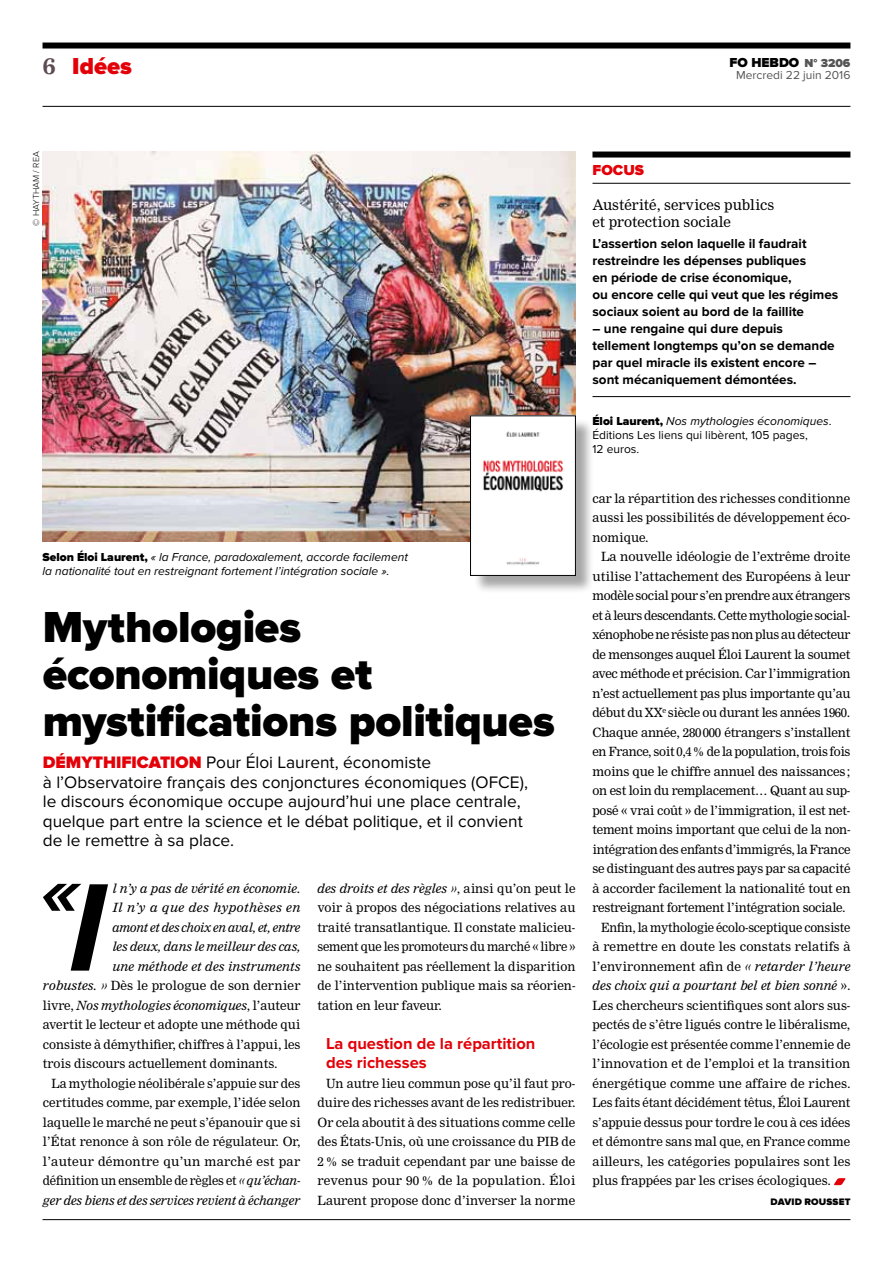
<style>
.page{position:relative;width:893px;height:1263px;background:#fff}
.page>*{position:absolute;margin:0;border:0;box-sizing:border-box;transform-origin:0 0}
.t1{font:italic 700 75.45px "Proxima Nova";color:#000}
.t2{font:900 45px/47.2px "Proxima Nova";letter-spacing:-.005em;color:#000}
.t3{font:900 24px "Proxima Nova";color:#e30008}
.t4{font:700 22.5px "Nimrod";color:#5d4b53}
.t5{font:17.25px/19.5px "Proxima Nova";color:#000}
.t6{font:700 16.5px/19.5px "Proxima Nova";color:#e30008}
.t7{font:900 15px "Proxima Nova";color:#e30008}
.t8{font:14.25px/17.2px "Nimrod";color:#000}
.t9{font:700 13.5px/17px "Proxima Nova";color:#000}
.t10{font:900 13.5px "Proxima Nova";color:#000}
.t11{font:12.45px/19.5px "Nimrod";letter-spacing:-.005em;color:#000;text-align:justify}
.t12{font:italic 12.45px "Nimrod";color:#000}
.t13{font:12.45px "Nimrod";letter-spacing:-.03em;color:#000}
.t14{font:12.45px "Nimrod";letter-spacing:-.025em;color:#000}
.t15{font:12.45px "Nimrod";letter-spacing:.02em;color:#000}
.t16{font:italic 12.45px "Nimrod";letter-spacing:.03em;color:#000}
.t17{font:italic 12px/14.2px "Proxima Nova";color:#000}
.t18{font:12px/14.2px "Proxima Nova";color:#000}
.t19{font:12px "Proxima Nova";color:#565555}
.t20{font:900 9.75px "Proxima Nova";letter-spacing:.015em;color:#000}
.t21{font:300 9px "Proxima Nova";color:#000}
.s1{font-size:12px;color:#565555}
.s2{font-weight:900;font-style:normal}
.s3{font-weight:900;color:#e30008}
.s4{font-size:129.45px}
.s5{font-style:italic}
.s6{font-style:normal}
.s7{font-weight:900}
</style>
<div class="page">
<hr style="left:43px;top:1219px;width:807px;height:1px;background:#000">
<div style="left:43px;top:43px;width:807px;height:6px;background:#000"></div>
<hr style="left:43px;top:106px;width:807px;height:1px;background:#000">
<svg style="left:834px;top:1178px;width:12px;height:7px"></svg>
<img style="left:43px;top:151px;width:532px;height:391px">
<div style="left:592px;top:152px;width:258px;height:6px;background:#000"></div>
<hr style="left:592px;top:183px;width:258px;height:1px;background:#000">
<hr style="left:592px;top:396px;width:258px;height:1px;background:#000">
<div style="left:473px;top:418px;width:121px;height:176px;background:#000;opacity:.35"></div>
<img style="left:472px;top:418px;width:101px;height:155px">
<div style="left:470px;top:416px;width:105px;height:159px;border:1px solid #000"></div>
<h3 class="t3" style="left:72px;top:52px;width:61px">Idées</h3>
<h3 class="t4" style="left:43px;top:52px;width:15px">6</h3>
<p class="t10" style="left:730px;top:55px;width:122px">FO HEBDO <span class="s1">N° 3206</span></p>
<p class="t19" style="left:736px;top:68px;width:116px">Mercredi 22 juin 2016</p>
<p class="t21" style="left:31px;top:226px;width:76px;rotate:-90deg">© HAYTHAM / REA</p>
<p class="t17" style="left:43px;top:550px;width:367px"><span class="s2">Selon Éloi Laurent,</span> « la France, paradoxalement, accorde facilement la nationalité tout en restreignant fortement l’intégration sociale ».</p>
<h2 class="t2" style="left:43px;top:604px;width:513px">Mythologies économiques et mystifications politiques</h2>
<p class="t5" style="left:43px;top:753px;width:487px"><span class="s3">Démythification</span> Pour Éloi Laurent, économiste<br>à l’Observatoire français des conjonctures économiques (OFCE), le discours économique occupe aujourd’hui une place centrale, quelque part entre la science et le débat politique, et il convient de le remettre à sa place.</p>
<h1 class="t1" style="left:41px;top:848px;width:65px">«<span class="s4">I</span></h1>
<p class="t12" style="left:112px;top:881px;width:190px">l n’y a pas de vérité en économie.</p>
<p class="t16" style="left:112px;top:900px;width:190px">Il n’y a que des hypothèses en</p>
<p class="t12" style="left:112px;top:920px;width:190px">amont et des choix en aval, et, entre</p>
<p class="t12" style="left:112px;top:939px;width:190px">les deux, dans le meilleur des cas,</p>
<p class="t12" style="left:112px;top:959px;width:190px">une méthode et des instruments</p>
<p class="t11" style="left:43px;top:976px;width:259px"><span class="s5">robustes. »</span> Dès le prologue de son dernier</p>
<p class="t12" style="left:43px;top:998px;width:259px"><span class="s6">livre,</span> Nos mythologies économiques<span class="s6">, l’auteur</span></p>
<p class="t11" style="left:43px;top:1015px;width:259px">avertit le lecteur et adopte une méthode qui</p>
<p class="t11" style="left:43px;top:1034px;width:259px">consiste à démythifier, chiffres à l’appui, les</p>
<p class="t11" style="left:43px;top:1054px;width:236px">trois discours actuellement dominants.</p>
<p class="t11" style="left:51px;top:1073px;width:251px">La mythologie néolibérale s’appuie sur des</p>
<p class="t11" style="left:43px;top:1093px;width:259px">certitudes comme, par exemple, l’idée selon</p>
<p class="t11" style="left:43px;top:1112px;width:259px">laquelle le marché ne peut s’épanouir que si</p>
<p class="t11" style="left:43px;top:1132px;width:259px">l’État renonce à son rôle de régulateur. Or,</p>
<p class="t15" style="left:43px;top:1154px;width:259px">l’auteur démontre qu’un marché est par</p>
<p class="t11" style="left:43px;top:1171px;width:259px">définition un ensemble de règles et <span class="s5">« qu’échan-</span></p>
<p class="t12" style="left:43px;top:1193px;width:259px">ger des biens et des services revient à échanger</p>
<p class="t11" style="left:317px;top:878px;width:260px"><span class="s5">des droits et des règles »</span>, ainsi qu’on peut le voir à propos des négociations relatives au traité transatlantique. Il constate malicieu&shy;sement que les promoteurs du marché « libre » ne souhaitent pas réellement la disparition de l’intervention publique mais sa réorien&shy;tation en leur faveur.</p>
<h3 class="t6" style="left:326px;top:1034px;width:211px">La question de la répartition des richesses</h3>
<p class="t11" style="left:317px;top:1073px;width:259px;text-indent:9px">Un autre lieu commun pose qu’il faut pro&shy;duire des richesses avant de les redistribuer.<br>Or cela aboutit à des situations comme celle des États-Unis, où une croissance du PIB de 2% se traduit cependant par une baisse de revenus pour 90% de la population. Éloi Laurent propose donc d’inverser la norme</p>
<p class="t7" style="left:592px;top:161px;width:51px">Focus</p>
<p class="t8" style="left:592px;top:196px;width:183px">Austérité, services publics et protection sociale</p>
<p class="t9" style="left:592px;top:235px;width:247px">L’assertion selon laquelle il faudrait restreindre les dépenses publiques<br>en période de crise économique,<br>ou encore celle qui veut que les régimes sociaux soient au bord de la faillite</p>
<p class="t9" style="left:592px;top:320px;width:244px">– une rengaine qui dure depuis tellement longtemps qu’on se demande par quel miracle ils existent encore – sont mécaniquement démontées.</p>
<p class="t18" style="left:592px;top:414px;width:241px"><span class="s7">Éloi Laurent,</span> <span class="s5">Nos mythologies économiques</span>.<br>Éditions Les liens qui libèrent, 105 pages,<br>12 euros.</p>
<p class="t11" style="left:592px;top:488px;width:259px">car la répartition des richesses conditionne aussi les possibilités de développement éco&shy;nomique.</p>
<p class="t11" style="left:601px;top:547px;width:251px">La nouvelle idéologie de l’extrême droite</p>
<p class="t11" style="left:592px;top:566px;width:259px">utilise l’attachement des Européens à leur</p>
<p class="t14" style="left:592px;top:588px;width:259px">modèle social pour s’en prendre aux étrangers</p>
<p class="t13" style="left:592px;top:608px;width:259px">et à leurs descendants. Cette mythologie social-</p>
<p class="t13" style="left:592px;top:627px;width:259px">xénophobe ne résiste pas non plus au détecteur</p>
<p class="t11" style="left:592px;top:644px;width:259px">de mensonges auquel Éloi Laurent la soumet</p>
<p class="t11" style="left:592px;top:664px;width:259px">avec méthode et précision. Car l’immigration</p>
<p class="t11" style="left:592px;top:683px;width:259px">n’est actuellement pas plus importante qu’au</p>
<p class="t11" style="left:592px;top:703px;width:259px">début du XX<sup>e</sup> siècle ou durant les années 1960.</p>
<p class="t11" style="left:592px;top:722px;width:259px">Chaque année, 280000 étrangers s’installent</p>
<p class="t14" style="left:592px;top:744px;width:259px">en France, soit 0,4% de la population, trois fois</p>
<p class="t11" style="left:592px;top:761px;width:259px">moins que le chiffre annuel des naissances;</p>
<p class="t11" style="left:592px;top:781px;width:259px">on est loin du remplacement… Quant au sup-</p>
<p class="t11" style="left:592px;top:800px;width:259px">posé « vrai coût » de l’immigration, il est net-</p>
<p class="t11" style="left:592px;top:820px;width:260px">tement moins important que celui de la non-</p>
<p class="t11" style="left:592px;top:839px;width:260px">intégration des enfants d’immigrés, la France</p>
<p class="t11" style="left:592px;top:859px;width:259px">se distinguant des autres pays par sa capacité</p>
<p class="t11" style="left:592px;top:878px;width:260px">à accorder facilement la nationalité tout en</p>
<p class="t11" style="left:592px;top:898px;width:255px">restreignant fortement l’intégration sociale.</p>
<p class="t11" style="left:601px;top:917px;width:251px">Enfin, la mythologie écolo-sceptique consiste</p>
<p class="t11" style="left:592px;top:937px;width:260px">à remettre en doute les constats relatifs à</p>
<p class="t11" style="left:592px;top:956px;width:259px">l’environnement afin de <span class="s5">« retarder l’heure</span></p>
<p class="t12" style="left:592px;top:978px;width:260px">des choix qui a pourtant bel et bien sonné <span class="s6">».</span></p>
<p class="t11" style="left:592px;top:995px;width:259px">Les chercheurs scientifiques sont alors sus-</p>
<p class="t11" style="left:592px;top:1015px;width:259px">pectés de s’être ligués contre le libéralisme,</p>
<p class="t11" style="left:592px;top:1034px;width:260px">l’écologie est présentée comme l’ennemie de</p>
<p class="t11" style="left:592px;top:1054px;width:259px">l’innovation et de l’emploi et la transition</p>
<p class="t11" style="left:592px;top:1073px;width:260px">énergétique comme une affaire de riches.</p>
<p class="t11" style="left:592px;top:1093px;width:260px">Les faits étant décidément têtus, Éloi Laurent</p>
<p class="t11" style="left:592px;top:1112px;width:259px">s’appuie dessus pour tordre le cou à ces idées</p>
<p class="t11" style="left:592px;top:1132px;width:259px">et démontre sans mal que, en France comme</p>
<p class="t11" style="left:592px;top:1151px;width:259px">ailleurs, les catégories populaires sont les</p>
<p class="t11" style="left:592px;top:1171px;width:240px">plus frappées par les crises écologiques.</p>
<p class="t20" style="left:771px;top:1196px;width:63px">David Rousset</p>
</div>
